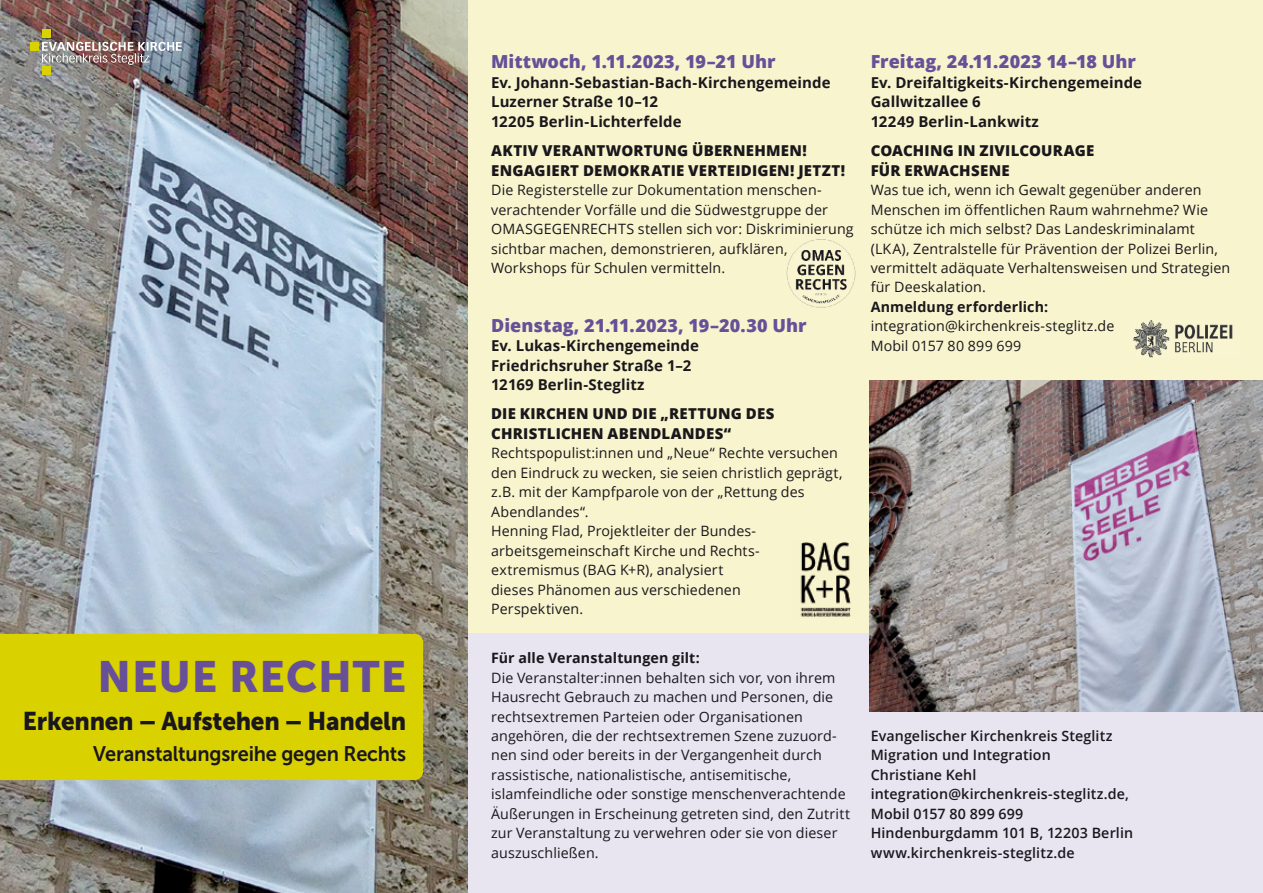
<style>
.page{position:relative;width:1263px;height:893px;background:#fff}
.page>*{position:absolute;margin:0;border:0;box-sizing:border-box;transform-origin:0 0}
.t1{font:43.5px "Museo Sans 900";letter-spacing:.02em;color:#685098}
.t2{font:25.5px "Museo Sans 900";letter-spacing:-.01em;color:#1a171c;scale:.95 1}
.t3{font:21px "Museo Sans 700";letter-spacing:-.01em;color:#1a171c;scale:.95 1}
.t4{font:800 18px "Open Sans";letter-spacing:.005em;color:#685098}
.t5{font:700 15px/19.5px "Open Sans";letter-spacing:.005em;color:#1a171c}
.t6{font:800 15px/19.5px "Open Sans";letter-spacing:.015em;color:#1a171c}
.t7{font:14.25px/19.5px "Open Sans";letter-spacing:.01em;color:#1a171c}
.t8{font:600 14.25px/19.5px "Open Sans";letter-spacing:.01em;color:#1a171c}
.t9{font:700 14.25px "Open Sans";letter-spacing:.01em;color:#1a171c}
</style>
<div class="page">
<div style="left:468px;top:0;width:795px;height:893px;background:#f7f4ce"></div>
<div style="left:468px;top:634px;width:795px;height:259px;background:#e8e4f0"></div>
<img style="left:0;top:0;width:468px;height:893px">
<div style="left:42px;top:30px;width:8px;height:8px;background:#dad100"></div>
<div style="left:42px;top:67px;width:8px;height:8px;background:#dad100"></div>
<div style="left:30px;top:42px;width:8px;height:9px;background:#dad100"></div>
<img style="left:42px;top:42px;width:140px;height:23px">
<div style="left:0;top:634px;width:423px;height:146px;background:#dad100"></div>
<img style="left:785px;top:238px;width:71px;height:71px;border-radius:35px">
<img style="left:800px;top:542px;width:51px;height:75px">
<img style="left:1133px;top:320px;width:100px;height:37px">
<img style="left:870px;top:380px;width:393px;height:332px">
<h1 class="t1" style="left:98px;top:652px;width:310px">NEUE RECHTE</h1>
<h2 class="t2" style="left:23px;top:706px;width:405px">Erkennen – Aufstehen – Handeln</h2>
<h3 class="t3" style="left:93px;top:742px;width:331px">Veranstaltungsreihe gegen Rechts</h3>
<p class="t4" style="left:491px;top:48px;width:286px">Mittwoch, 1.11.2023, 19–21 Uhr</p>
<p class="t5" style="left:491px;top:72px;width:341px">Ev. Johann-Sebastian-Bach-Kirchengemeinde<br>Luzerner Straße 10–12<br>12205 Berlin-Lichterfelde</p>
<p class="t6" style="left:491px;top:140px;width:355px">AKTIV VERANTWORTUNG ÜBERNEHMEN!<br>ENGAGIERT DEMOKRATIE VERTEIDIGEN! JETZT!</p>
<p class="t7" style="left:491px;top:180px;width:364px">Die Registerstelle zur Dokumentation menschen&shy;verachtender Vorfälle und die Südwestgruppe der OMASGEGENRECHTS stellen sich vor: Diskriminierung sichtbar machen, demonstrieren, aufklären, Workshops für Schulen vermitteln.</p>
<p class="t4" style="left:491px;top:311px;width:317px">Dienstag, 21.11.2023, 19–20.30 Uhr</p>
<p class="t5" style="left:491px;top:335px;width:209px">Ev. Lukas-Kirchengemeinde<br>Friedrichsruher Straße 1–2<br>12169 Berlin-Steglitz</p>
<p class="t6" style="left:491px;top:403px;width:285px">DIE KIRCHEN UND DIE „RETTUNG DES<br>CHRISTLICHEN ABENDLANDES“</p>
<p class="t7" style="left:491px;top:443px;width:353px">Rechtspopulist:innen und „Neue“ Rechte versuchen den Eindruck zu wecken, sie seien christlich geprägt, z.B. mit der Kampfparole von der „Rettung des Abendlandes“.<br>Henning Flad, Projektleiter der Bundes&shy;arbeitsgemeinschaft Kirche und Rechts&shy;extremismus (BAG K+R), analysiert<br>dieses Phänomen aus verschiedenen<br>Perspektiven.</p>
<p class="t9" style="left:491px;top:648px;width:210px">Für alle Veranstaltungen gilt:</p>
<p class="t7" style="left:491px;top:667px;width:360px">Die Veranstalter:innen behalten sich vor, von ihrem Hausrecht Gebrauch zu machen und Personen, die rechtsextremen Parteien oder Organisationen angehören, die der rechtsextremen Szene zuzuord&shy;nen sind oder bereits in der Vergangenheit durch rassistische, nationalistische, antisemitische, islamfeindliche oder sonstige menschenverachtende Äußerungen in Erscheinung getreten sind, den Zutritt zur Veranstaltung zu verwehren oder sie von dieser auszuschließen.</p>
<p class="t4" style="left:871px;top:48px;width:267px">Freitag, 24.11.2023 14–18 Uhr</p>
<p class="t5" style="left:871px;top:72px;width:273px">Ev. Dreifaltigkeits-Kirchengemeinde<br>Gallwitzallee 6<br>12249 Berlin-Lankwitz</p>
<p class="t6" style="left:871px;top:140px;width:225px">COACHING IN ZIVILCOURAGE<br>FÜR ERWACHSENE</p>
<p class="t7" style="left:871px;top:180px;width:361px">Was tue ich, wenn ich Gewalt gegenüber anderen Menschen im öffentlichen Raum wahrnehme? Wie schütze ich mich selbst? Das Landeskriminalamt (LKA), Zentralstelle für Prävention der Polizei Berlin, vermittelt adäquate Verhaltensweisen und Strategien für Deeskalation.</p>
<p class="t9" style="left:871px;top:297px;width:179px">Anmeldung erforderlich:</p>
<p class="t7" style="left:871px;top:316px;width:245px">integration@kirchenkreis-steglitz.de<br>Mobil 0157 80 899 699</p>
<p class="t8" style="left:871px;top:726px;width:264px">Evangelischer Kirchenkreis Steglitz<br>Migration und Integration<br>Christiane Kehl integration@kirchenkreis-steglitz.de,<br>Mobil 0157 80 899 699<br>Hindenburgdamm 101 B, 12203 Berlin www.kirchenkreis-steglitz.de</p>
</div>
